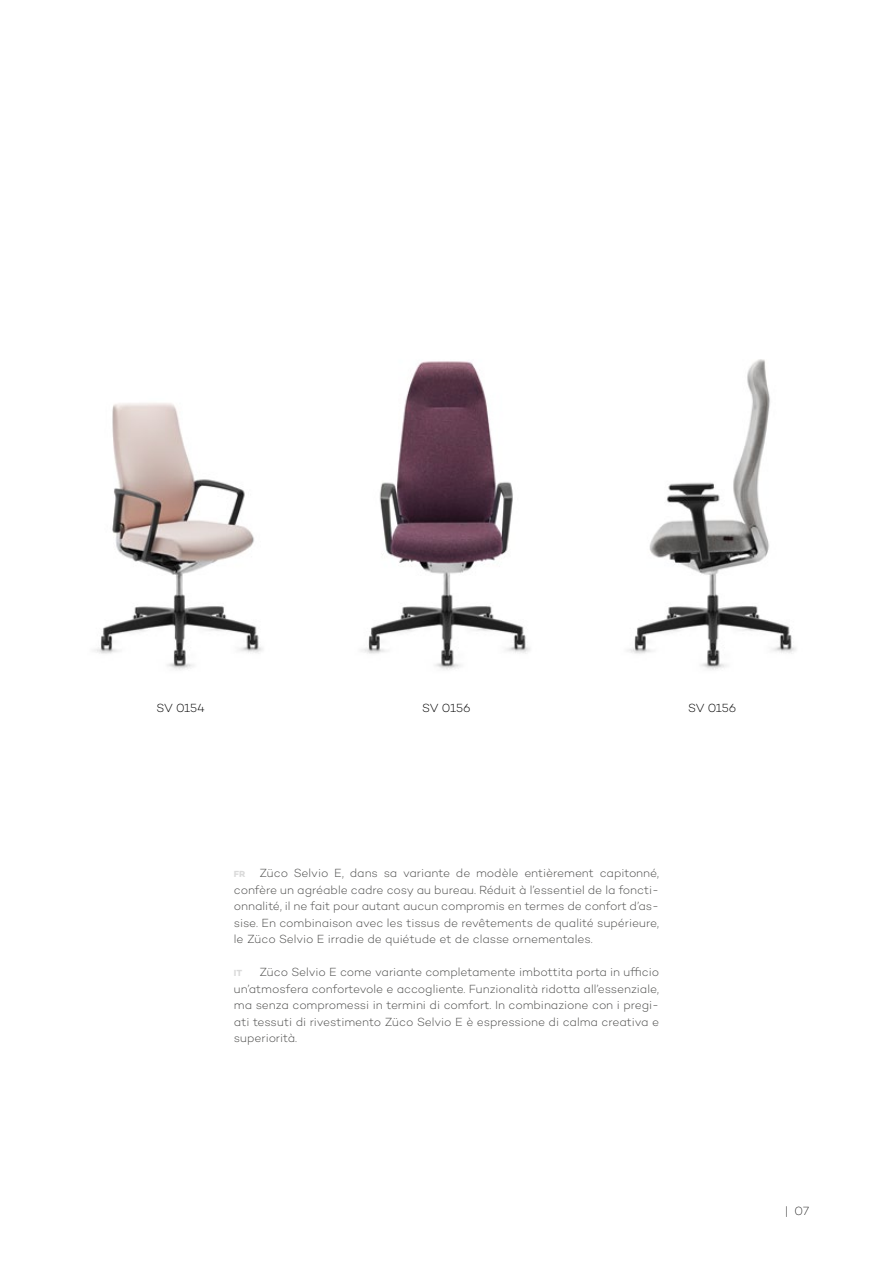
<style>
.page{position:relative;width:893px;height:1263px;background:#fff}
.page>*{position:absolute;margin:0;border:0;box-sizing:border-box;transform-origin:0 0}
.t1{font:300 12px/16.5px "Campton";letter-spacing:-.005em;color:#4a4a49;text-align:justify}
.t2{font:300 12px "Campton";letter-spacing:-.015em;color:#000}
.t3{font:200 12px "Campton";color:#000}
.t4{font:700 9px "Campton";color:#dadada}
.s1{font-weight:700;font-size:9px;color:#dadada}
</style>
<div class="page">
<img style="left:627px;top:359px;width:169px;height:311px">
<img style="left:361px;top:361px;width:169px;height:309px">
<img style="left:94px;top:403px;width:169px;height:267px">
<p class="t2" style="left:156px;top:701px;width:50px">SV 0154</p>
<p class="t2" style="left:422px;top:701px;width:50px">SV 0156</p>
<p class="t2" style="left:688px;top:701px;width:50px">SV 0156</p>
<p class="t1" style="left:234px;top:864px;width:427px"><span class="s1">FR</span> Züco Selvio E, dans sa variante de modèle entièrement capitonné, confère un agréable cadre cosy au bureau. Réduit à l’essentiel de la foncti&shy;onnalité, il ne fait pour autant aucun compromis en termes de confort d’as&shy;sise. En combinaison avec les tissus de revêtements de qualité supérieure, le Züco Selvio E irradie de quiétude et de classe ornementales.</p>
<p class="t4" style="left:234px;top:967px;width:10px">IT</p>
<p class="t1" style="left:234px;top:963px;width:427px;text-indent:26px">Züco Selvio E come variante completamente imbottita porta in ufficio un’atmosfera confortevole e accogliente. Funzionalità ridotta all’essenziale, ma senza compromessi in termini di comfort. In combinazione con i pregi&shy;ati tessuti di rivestimento Züco Selvio E è espressione di calma creativa e superiorità.</p>
<p class="t3" style="left:785px;top:1204px;width:26px">| 07</p>
</div>
